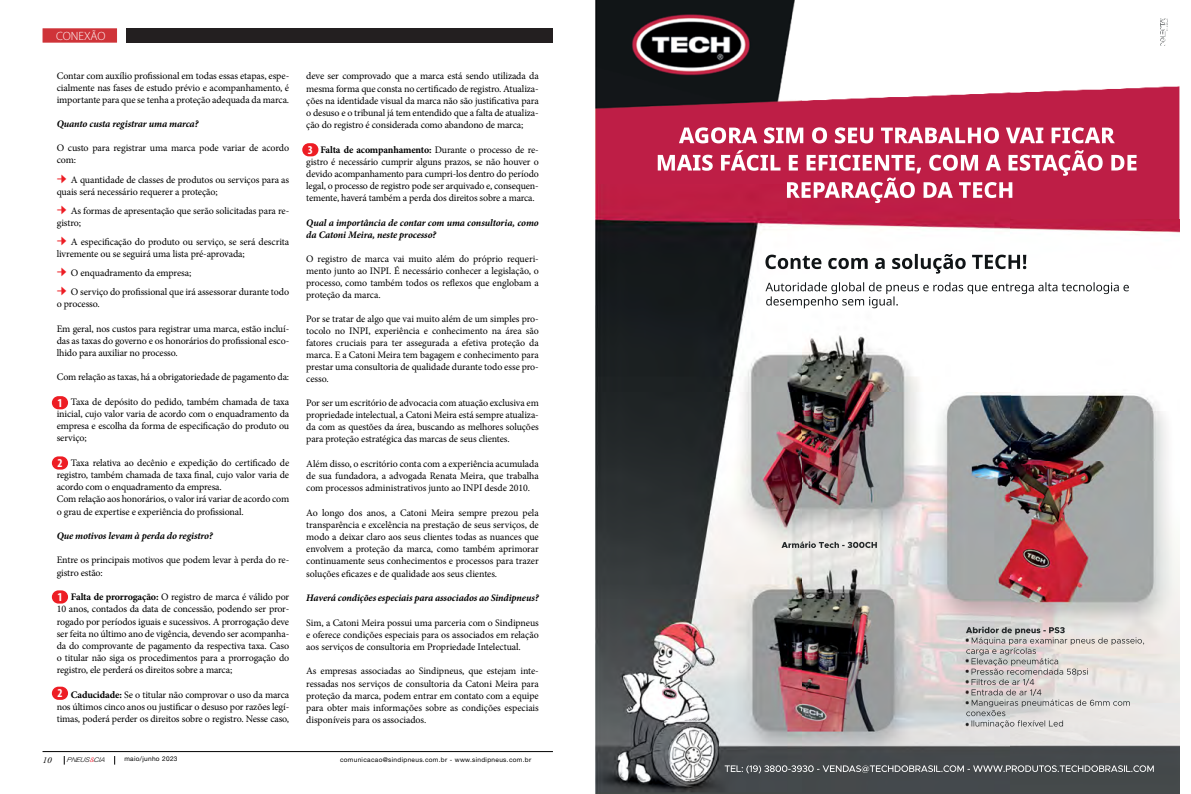
<style>
.page{position:relative;width:1191px;height:794px;background:#fff}
.page>*{position:absolute;margin:0;border:0;box-sizing:border-box;transform-origin:0 0}
.t1{font:700 condensed 12.1px "Myriad Pro";color:#fff}
.t2{font:300 12px "Myriad Pro";letter-spacing:-.005em;color:#fff}
.t3{font:10px/12.2px "Minion Pro";letter-spacing:-.015em;color:#000;text-align:justify}
.t4{font:italic 700 10px/12px "Minion Pro";letter-spacing:-.01em;color:#000}
.t5{font:italic 9px "Adobe Garamond Pro";color:#000}
.t6{font:6.5px "Helvetica Neue CE";letter-spacing:.05em;color:#000}
.t7{font:italic 300 6.5px "Helvetica Neue LT Pro";color:#000;scale:1.08 1}
.s1{font-size:16px;color:#ed1d24}
.s2{font-weight:700}
.s3{color:#ed1c2e}
</style>
<div class="page">
<hr style="left:43px;top:751px;width:510px;height:1px;background:#000">
<img style="left:596px;top:0;width:583px;height:794px">
<img style="left:1160px;top:19px;width:7px;height:27px">
<svg style="left:679px;top:127px;width:435px;height:16px"></svg>
<svg style="left:657px;top:150px;width:479px;height:53px"></svg>
<svg style="left:765px;top:282px;width:363px;height:26px"></svg>
<svg style="left:765px;top:254px;width:261px;height:20px"></svg>
<svg style="left:966px;top:626px;width:178px;height:102px"></svg>
<svg style="left:781px;top:541px;width:96px;height:7px"></svg>
<svg style="left:724px;top:756px;width:429px;height:17px"></svg>
<div style="left:126px;top:28px;width:427px;height:15px;background:#231f20"></div>
<div style="left:43px;top:28px;width:74px;height:15px;background:#cf3338;border:1px solid #cf3338"></div>
<div style="left:52px;top:590px;width:16px;height:13px;background:#ed1d24;border-radius:7px"></div>
<div style="left:52px;top:396px;width:16px;height:13px;background:#ed1d24;border-radius:7px"></div>
<div style="left:52px;top:686px;width:16px;height:14px;background:#ed1d24;border-radius:7px"></div>
<div style="left:52px;top:456px;width:16px;height:13px;background:#ed1d24;border-radius:7px"></div>
<div style="left:302px;top:143px;width:16px;height:13px;background:#ed1d24;border-radius:7px"></div>
<p class="t2" style="left:56px;top:29px;width:51px">CONEXÃO</p>
<p class="t3" style="left:57px;top:70px;width:234px">Contar com auxílio profissional em todas essas etapas, espe&shy;cialmente nas fases de estudo prévio e acompanhamento, é importante para que se tenha a proteção adequada da marca.</p>
<p class="t4" style="left:57px;top:118px;width:143px">Quanto custa registrar uma marca?</p>
<p class="t3" style="left:57px;top:142px;width:234px">O custo para registrar uma marca pode variar de acordo com:</p>
<p class="t3" style="left:57px;top:173px;width:234px"><span class="s1">→</span> A quantidade de classes de produtos ou serviços para as quais será necessário requerer a proteção;</p>
<p class="t3" style="left:57px;top:205px;width:234px"><span class="s1">→</span> As formas de apresentação que serão solicitadas para re&shy;gistro;</p>
<p class="t3" style="left:57px;top:236px;width:234px"><span class="s1">→</span> A especificação do produto ou serviço, se será descrita livremente ou se seguirá uma lista pré-aprovada;</p>
<p class="t3" style="left:57px;top:267px;width:136px"><span class="s1">→</span> O enquadramento da empresa;</p>
<p class="t3" style="left:57px;top:286px;width:234px"><span class="s1">→</span> O serviço do profissional que irá assessorar durante todo o processo.</p>
<p class="t3" style="left:57px;top:322px;width:234px">Em geral, nos custos para registrar uma marca, estão incluí&shy;das as taxas do governo e os honorários do profissional esco&shy;lhido para auxiliar no processo.</p>
<p class="t3" style="left:57px;top:371px;width:234px">Com relação as taxas, há a obrigatoriedade de pagamento da:</p>
<p class="t3" style="left:57px;top:395px;width:234px">1. Taxa de depósito do pedido, também chamada de taxa inicial, cujo valor varia de acordo com o enquadramento da empresa e escolha da forma de especificação do produto ou serviço;</p>
<p class="t3" style="left:57px;top:456px;width:234px;text-align:left">2. Taxa relativa ao decênio e expedição do certificado de registro, também chamada de taxa final, cujo valor varia de acordo com o enquadramento da empresa.<br>Com relação aos honorários, o valor irá variar de acordo com o grau de expertise e experiência do profissional.</p>
<p class="t4" style="left:57px;top:530px;width:158px">Que motivos levam à perda do registro?</p>
<p class="t3" style="left:57px;top:554px;width:234px">Entre os principais motivos que podem levar à perda do re&shy;gistro estão:</p>
<p class="t3" style="left:57px;top:591px;width:234px">1. <span class="s2">Falta de prorrogação:</span> O registro de marca é válido por 10 anos, contados da data de concessão, podendo ser pror&shy;rogado por períodos iguais e sucessivos. A prorrogação deve ser feita no último ano de vigência, devendo ser acompanha&shy;da do comprovante de pagamento da respectiva taxa. Caso o titular não siga os procedimentos para a prorrogação do registro, ele perderá os direitos sobre a marca;</p>
<p class="t3" style="left:57px;top:688px;width:234px">2. <span class="s2">Caducidade:</span> Se o titular não comprovar o uso da marca nos últimos cinco anos ou justificar o desuso por razões legí&shy;timas, poderá perder os direitos sobre o registro. Nesse caso,</p>
<p class="t1" style="left:57px;top:395px;width:7px">1</p>
<p class="t1" style="left:57px;top:455px;width:7px">2</p>
<p class="t1" style="left:57px;top:589px;width:7px">1</p>
<p class="t1" style="left:57px;top:685px;width:7px">2</p>
<p class="t3" style="left:306px;top:70px;width:234px">deve ser comprovado que a marca está sendo utilizada da mesma forma que consta no certificado de registro. Atualiza&shy;ções na identidade visual da marca não são justificativa para o desuso e o tribunal já tem entendido que a falta de atualiza&shy;ção do registro é considerada como abandono de marca;</p>
<p class="t3" style="left:306px;top:143px;width:234px">3. <span class="s2">Falta de acompanhamento:</span> Durante o processo de re&shy;gistro é necessário cumprir alguns prazos, se não houver o devido acompanhamento para cumpri-los dentro do período legal, o processo de registro pode ser arquivado e, consequen&shy;temente, haverá também a perda dos direitos sobre a marca.</p>
<p class="t4" style="left:306px;top:216px;width:234px">Qual a importância de contar com uma consultoria, como da Catoni Meira, neste processo?</p>
<p class="t3" style="left:306px;top:252px;width:234px">O registro de marca vai muito além do próprio requeri&shy;mento junto ao INPI. É necessário conhecer a legislação, o processo, como também todos os reflexos que englobam a proteção da marca.</p>
<p class="t3" style="left:306px;top:312px;width:234px">Por se tratar de algo que vai muito além de um simples pro&shy;tocolo no INPI, experiência e conhecimento na área são fatores cruciais para ter assegurada a efetiva proteção da marca. E a Catoni Meira tem bagagem e conhecimento para prestar uma consultoria de qualidade durante todo esse pro&shy;cesso.</p>
<p class="t3" style="left:306px;top:396px;width:234px">Por ser um escritório de advocacia com atuação exclusiva em propriedade intelectual, a Catoni Meira está sempre atualiza&shy;da com as questões da área, buscando as melhores soluções para proteção estratégica das marcas de seus clientes.</p>
<p class="t3" style="left:306px;top:457px;width:234px">Além disso, o escritório conta com a experiência acumulada de sua fundadora, a advogada Renata Meira, que trabalha com processos administrativos junto ao INPI desde 2010.</p>
<p class="t3" style="left:306px;top:506px;width:234px">Ao longo dos anos, a Catoni Meira sempre prezou pela transparência e excelência na prestação de seus serviços, de modo a deixar claro aos seus clientes todas as nuances que envolvem a proteção da marca, como também aprimorar continuamente seus conhecimentos e processos para trazer soluções eficazes e de qualidade aos seus clientes.</p>
<p class="t4" style="left:306px;top:592px;width:234px">Haverá condições especiais para associados ao Sindipneus?</p>
<p class="t3" style="left:306px;top:616px;width:234px">Sim, a Catoni Meira possui uma parceria com o Sindipneus e oferece condições especiais para os associados em relação aos serviços de consultoria em Propriedade Intelectual.</p>
<p class="t3" style="left:306px;top:665px;width:234px">As empresas associadas ao Sindipneus, que estejam inte&shy;ressadas nos serviços de consultoria da Catoni Meira para proteção da marca, podem entrar em contato com a equipe para obter mais informações sobre as condições especiais disponíveis para os associados.</p>
<p class="t1" style="left:308px;top:142px;width:7px">3</p>
<p class="t5" style="left:43px;top:754px;width:10px">10</p>
<p class="t7" style="left:67px;top:756px;width:37px">PNEUS<span class="s3">&amp;</span>CIA</p>
<p class="t6" style="left:124px;top:755px;width:55px">maio/junho 2023</p>
<p class="t6" style="left:340px;top:755px;width:193px">comunicacao@sindipneus.com.br - www.sindipneus.com.br</p>
</div>
